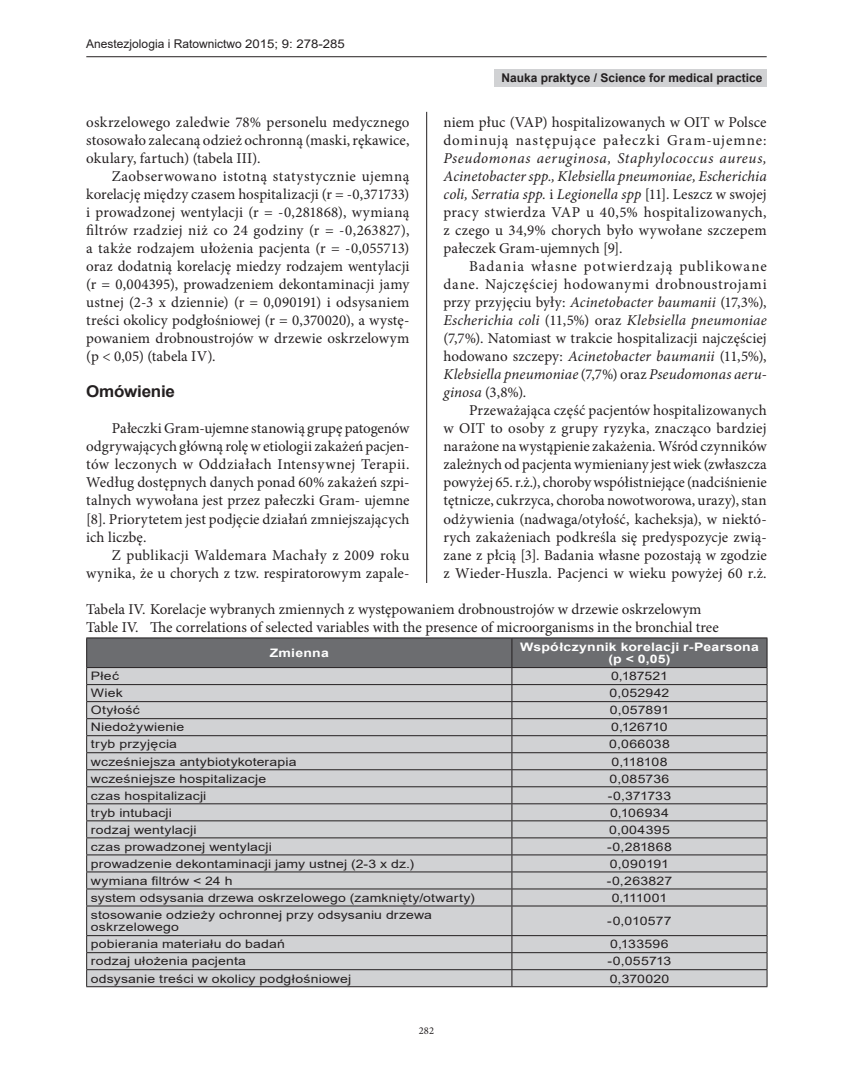
<style>
.page{position:relative;width:853px;height:1066px;background:#fff}
.page>*{position:absolute;margin:0;border:0;box-sizing:border-box;transform-origin:0 0}
.t1{font:700 16.2px "Arial";letter-spacing:-.015em;color:#231f20;scale:1.05 1}
.t2{font:15px/18px "Minion Pro";letter-spacing:.005em;color:#231f20;text-align:justify}
.t3{font:15px/18px "Minion Pro";letter-spacing:.05em;color:#231f20}
.t4{font:12px "Arial";color:#231f20}
.t5{font:700 12px "Arial";color:#231f20}
.t6{font:11.7px/12.6px "Arial";letter-spacing:.01em;color:#231f20;scale:1.2 1}
.t7{font:700 11.7px/12.6px "Arial";letter-spacing:.015em;color:#fff;text-align:center;scale:1.2 1}
.t8{font:10.5px "Minion Pro";color:#231f20}
.s1{font-style:italic}
</style>
<div class="page">
<hr style="left:426px;top:112px;width:1px;height:880px;background:#231f20">
<hr style="left:86px;top:56px;width:681px;height:1px;background:#231f20">
<div style="left:495px;top:69px;width:272px;height:17px;background:#d1d2d4"></div>
<div style="left:86px;top:582px;width:681px;height:410px;background:#fff"></div>
<hr style="left:86px;top:986px;width:426px;height:1px;background:#231f20">
<hr style="left:512px;top:986px;width:255px;height:1px;background:#231f20">
<hr style="left:86px;top:637px;width:426px;height:1px;background:#231f20">
<hr style="left:512px;top:637px;width:255px;height:1px;background:#231f20">
<svg style="left:86px;top:638px;width:682px;height:348px;background:#bfbfc1"></svg>
<hr style="left:86px;top:667px;width:426px;height:1px;background:#231f20">
<hr style="left:512px;top:667px;width:255px;height:1px;background:#231f20">
<p class="t4" style="left:86px;top:36px;width:260px">Anestezjologia i Ratownictwo 2015; 9: 278-285</p>
<p class="t5" style="left:502px;top:69px;width:262px">Nauka praktyce / Science for medical practice</p>
<p class="t3" style="left:443px;top:114px;width:325px">niem płuc (VAP) hospitalizowanych w OIT w Polsce dominują następujące pałeczki Gram-ujemne:</p>
<p class="t2" style="left:443px;top:150px;width:325px"><span class="s1">Pseudomonas aeruginosa, Staphylococcus aureus, Acinetobacter spp., Klebsiella pneumoniae, Escherichia coli, Serratia spp.</span> i <span class="s1">Legionella spp</span> [11]. Leszcz w swojej pracy stwierdza VAP u 40,5% hospitalizowanych, z czego u 34,9% chorych było wywołane szczepem pałeczek Gram-ujemnych [9].</p>
<p class="t2" style="left:443px;top:258px;width:325px;text-indent:26px">Badania własne potwierdzają publikowane dane. Najczęściej hodowanymi drobnoustrojami przy przyjęciu były: <span class="s1">Acinetobacter baumanii</span> (17,3%), <span class="s1">Escherichia coli</span> (11,5%) oraz <span class="s1">Klebsiella pneumoniae </span>(7,7%). Natomiast w trakcie hospitalizacji najczęściej hodowano szczepy: <span class="s1">Acinetobacter baumanii</span> (11,5%), <span class="s1">Klebsiella pneumoniae</span> (7,7%) oraz <span class="s1">Pseudomonas aeru&shy;ginosa</span> (3,8%).</p>
<p class="t2" style="left:443px;top:402px;width:325px;text-indent:26px">Przeważająca część pacjentów hospitalizowanych w OIT to osoby z grupy ryzyka, znacząco bardziej narażone na wystąpienie zakażenia. Wśród czynników zależnych od pacjenta wymieniany jest wiek (zwłaszcza powyżej 65. r.ż.), choroby współistniejące (nadciśnienie tętnicze, cukrzyca, choroba nowotworowa, urazy), stan odżywienia (nadwaga/otyłość, kacheksja), w niektó&shy;rych zakażeniach podkreśla się predyspozycje zwią&shy;zane z płcią [3]. Badania własne pozostają w zgodzie z Wieder-Huszla. Pacjenci w wieku powyżej 60 r.ż.</p>
<p class="t2" style="left:86px;top:600px;width:634px">Tabela IV. Korelacje wybranych zmiennych z występowaniem drobnoustrojów w drzewie oskrzelowym<br>Table IV. The correlations of selected variables with the presence of microorganisms in the bronchial tree</p>
<p class="t7" style="left:270px;top:646px;width:51px">Zmienna</p>
<p class="t7" style="left:520px;top:640px;width:200px">Współczynnik korelacji r-Pearsona (p &lt; 0,05)</p>
<p class="t6" style="left:91px;top:670px;width:25px">Płeć</p>
<p class="t6" style="left:611px;top:670px;width:49px">0,187521</p>
<p class="t6" style="left:91px;top:687px;width:28px">Wiek</p>
<p class="t6" style="left:610px;top:687px;width:51px">0,052942</p>
<p class="t6" style="left:91px;top:704px;width:42px">Otyłość</p>
<p class="t6" style="left:610px;top:704px;width:51px">0,057891</p>
<p class="t6" style="left:91px;top:721px;width:79px">Niedożywienie</p>
<p class="t6" style="left:611px;top:721px;width:49px">0,126710</p>
<p class="t6" style="left:91px;top:738px;width:73px">tryb przyjęcia</p>
<p class="t6" style="left:609px;top:738px;width:52px">0,066038</p>
<p class="t6" style="left:91px;top:755px;width:173px">wcześniejsza antybiotykoterapia</p>
<p class="t6" style="left:611px;top:755px;width:48px">0,118108</p>
<p class="t6" style="left:91px;top:772px;width:148px">wcześniejsze hospitalizacje</p>
<p class="t6" style="left:609px;top:772px;width:51px">0,085736</p>
<p class="t6" style="left:91px;top:789px;width:98px">czas hospitalizacji</p>
<p class="t6" style="left:608px;top:789px;width:54px">-0,371733</p>
<p class="t6" style="left:91px;top:806px;width:69px">tryb intubacji</p>
<p class="t6" style="left:610px;top:806px;width:51px">0,106934</p>
<p class="t6" style="left:91px;top:823px;width:89px">rodzaj wentylacji</p>
<p class="t6" style="left:609px;top:823px;width:52px">0,004395</p>
<p class="t6" style="left:91px;top:840px;width:152px">czas prowadzonej wentylacji</p>
<p class="t6" style="left:607px;top:840px;width:55px">-0,281868</p>
<p class="t6" style="left:91px;top:857px;width:271px">prowadzenie dekontaminacji jamy ustnej (2-3 x dz.)</p>
<p class="t6" style="left:610px;top:857px;width:51px">0,090191</p>
<p class="t6" style="left:91px;top:874px;width:119px">wymiana filtrów &lt; 24 h</p>
<p class="t6" style="left:607px;top:874px;width:56px">-0,263827</p>
<p class="t6" style="left:91px;top:891px;width:321px">system odsysania drzewa oskrzelowego (zamknięty/otwarty)</p>
<p class="t6" style="left:612px;top:891px;width:48px">0,111001</p>
<p class="t6" style="left:91px;top:908px;width:286px">stosowanie odzieży ochronnej przy odsysaniu drzewa oskrzelowego</p>
<p class="t6" style="left:607px;top:914px;width:55px">-0,010577</p>
<p class="t6" style="left:91px;top:937px;width:163px">pobierania materiału do badań</p>
<p class="t6" style="left:610px;top:937px;width:50px">0,133596</p>
<p class="t6" style="left:91px;top:955px;width:131px">rodzaj ułożenia pacjenta</p>
<p class="t6" style="left:607px;top:955px;width:55px">-0,055713</p>
<p class="t6" style="left:91px;top:972px;width:218px">odsysanie treści w okolicy podgłośniowej</p>
<p class="t6" style="left:610px;top:972px;width:51px">0,370020</p>
<p class="t2" style="left:86px;top:114px;width:325px">oskrzelowego zaledwie 78% personelu medycznego stosowało zalecaną odzież ochronną (maski, rękawice, okulary, fartuch) (tabela III).</p>
<p class="t2" style="left:86px;top:168px;width:325px;text-indent:26px">Zaobserwowano istotną statystycznie ujemną korelację między czasem hospitalizacji (r = -0,371733) i prowadzonej wentylacji (r = -0,281868), wymianą filtrów rzadziej niż co 24 godziny (r = -0,263827), a także rodzajem ułożenia pacjenta (r = -0,055713) oraz dodatnią korelację miedzy rodzajem wentylacji (r = 0,004395), prowadzeniem dekontaminacji jamy ustnej (2-3 x dziennie) (r = 0,090191) i odsysaniem treści okolicy podgłośniowej (r = 0,370020), a wystę&shy;powaniem drobnoustrojów w drzewie oskrzelowym (p &lt; 0,05) (tabela IV).</p>
<p class="t1" style="left:86px;top:380px;width:86px">Omówienie</p>
<p class="t2" style="left:86px;top:420px;width:325px;text-indent:26px">Pałeczki Gram-ujemne stanowią grupę patogenów odgrywających główną rolę w etiologii zakażeń pacjen&shy;tów leczonych w Oddziałach Intensywnej Terapii.<br>Według dostępnych danych ponad 60% zakażeń szpi&shy;talnych wywołana jest przez pałeczki Gram- ujemne [8]. Priorytetem jest podjęcie działań zmniejszających ich liczbę.</p>
<p class="t2" style="left:86px;top:546px;width:325px;text-align:right">Z publikacji Waldemara Machały z 2009 roku wynika, że u chorych z tzw. respiratorowym zapale-</p>
<p class="t8" style="left:419px;top:1023px;width:17px">282</p>
</div>
